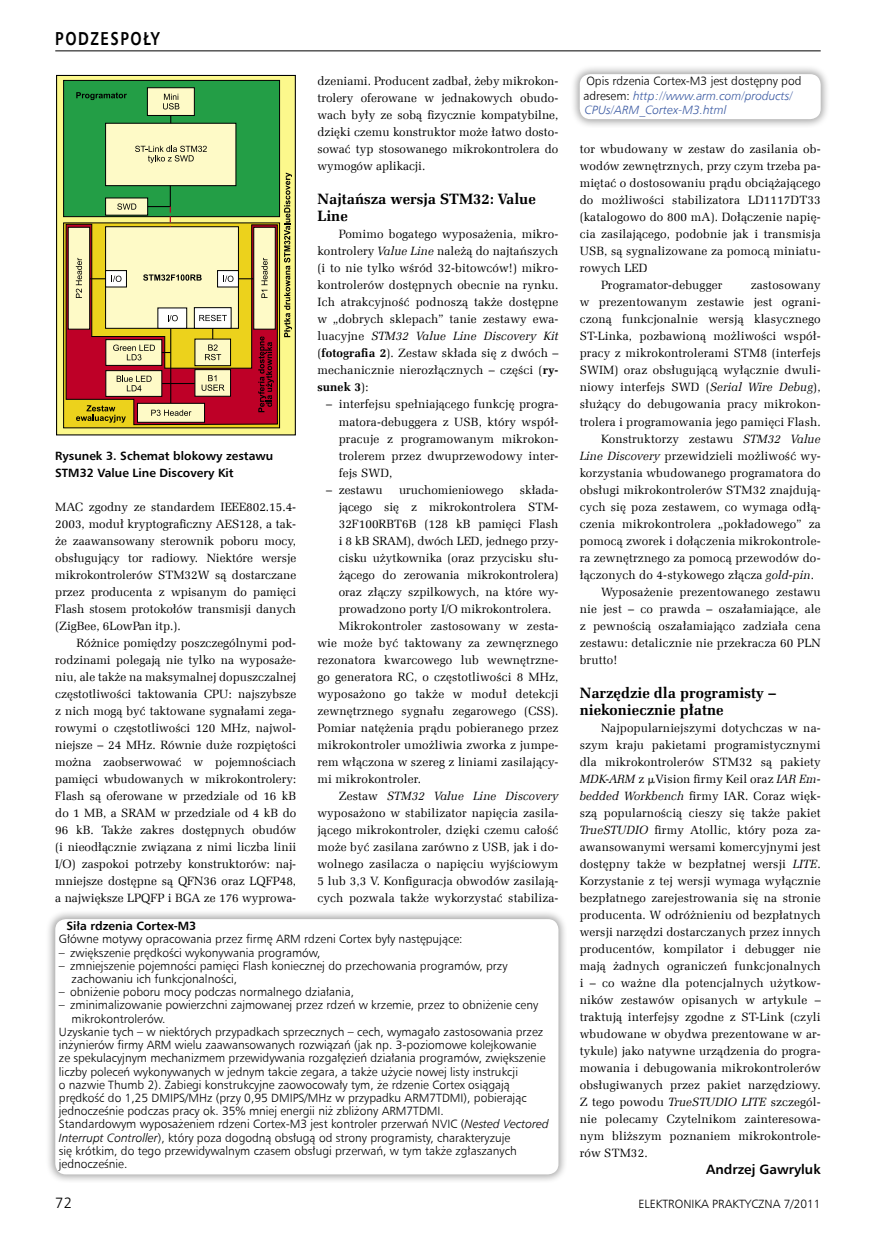
<style>
.page{position:relative;width:893px;height:1234px;background:#fff}
.page>*{position:absolute;margin:0;border:0;box-sizing:border-box;transform-origin:0 0}
.t1{font:700 18.75px "Humnst 777 EU";letter-spacing:.1em;color:#000;scale:.8 1}
._3_Srodtytul{font:700 15px/17px "Zapf Ellipt EU";color:#000}
.t2{font:15px "Humnst 777 Lt EU";color:#000}
._0_Autor{font:700 13.5px "Humnst 777 EU";color:#000}
._1_Body{font:12px/17px "Zapf Ellipt EU";letter-spacing:.01em;color:#000;text-align:justify}
._4_Podpis{font:12px/13.2px "Humnst 777 Lt EU";color:#000}
._4_Podpis-2{font:italic 12px/14.4px "Humnst 777 Lt EU";color:#3c5ba3}
._4_Podpis-3{font:700 12px/17px "Humnst 777 EU";color:#000}
.s1{font-style:italic}
.s2{font-weight:700}
.s3{font-style:normal;color:#000}
.s4{font-family:"Math With Greek"}
</style>
<div class="page">
<hr style="left:55px;top:51px;width:766px;height:1px;background:#000">
<div style="left:569px;top:63px;width:260px;height:65px;background:#000;opacity:.35"></div>
<div style="left:580px;top:74px;width:241px;height:45px;background:#fff;border-radius:11px"></div>
<div style="left:44px;top:907px;width:523px;height:275px;background:#000;opacity:.35"></div>
<div style="left:55px;top:918px;width:503px;height:256px;background:#fff;border-radius:11px"></div>
<div style="left:57px;top:75px;width:238px;height:360px;background:#fcf88c"></div>
<div style="left:56px;top:75px;width:240px;height:360px;border:1px solid #000"></div>
<svg style="left:63px;top:222px;width:217px;height:206px;background:#958513"></svg>
<div style="left:63px;top:80px;width:217px;height:137px;background:#239e46;border:1px solid #000"></div>
<div style="left:147px;top:87px;width:48px;height:29px;background:#fefac7;border:1px solid #000"></div>
<svg style="left:284px;top:172px;width:8px;height:165px"></svg>
<svg style="left:66px;top:92px;width:212px;height:333px"></svg>
<h1 class="t1" style="left:55px;top:27px;width:132px">PODZESPOŁY</h1>
<p class="_4_Podpis-3" style="left:55px;top:446px;width:220px">Rysunek 3. Schemat blokowy zestawu<br>STM32 Value Line Discovery Kit</p>
<p class="_1_Body" style="left:55px;top:498px;width:242px">MAC zgodny ze standardem IEEE802.15.4- 2003, moduł kryptograficzny AES128, a tak&shy;że zaawansowany sterownik poboru mocy, obsługujący tor radiowy. Niektóre wersje mikrokontrolerów STM32W są dostarczane przez producenta z wpisanym do pamięci Flash stosem protokołów transmisji danych (ZigBee, 6LowPan itp.).</p>
<p class="_1_Body" style="left:55px;top:634px;width:242px;text-indent:21px">Różnice pomiędzy poszczególnymi pod&shy;rodzinami polegają nie tylko na wyposaże&shy;niu, ale także na maksymalnej dopuszczalnej częstotliwości taktowania CPU: najszybsze z nich mogą być taktowane sygnałami zega&shy;rowymi o częstotliwości 120 MHz, najwol&shy;niejsze – 24 MHz. Równie duże rozpiętości można zaobserwować w pojemnościach pamięci wbudowanych w mikrokontrolery:<br>Flash są oferowane w przedziale od 16 kB do 1 MB, a SRAM w przedziale od 4 kB do 96 kB. Także zakres dostępnych obudów (i nieodłącznie związana z nimi liczba linii I/O) zaspokoi potrzeby konstruktorów: naj&shy;mniejsze dostępne są QFN36 oraz LQFP48, a największe LPQFP i BGA ze 176 wyprowa-</p>
<p class="_1_Body" style="left:317px;top:73px;width:242px">dzeniami. Producent zadbał, żeby mikrokon&shy;trolery oferowane w jednakowych obudo&shy;wach były ze sobą fizycznie kompatybilne, dzięki czemu konstruktor może łatwo dosto&shy;sować typ stosowanego mikrokontrolera do wymogów aplikacji.</p>
<p class="_3_Srodtytul" style="left:317px;top:191px;width:220px">Najtańsza wersja STM32: Value<br>Line</p>
<p class="_1_Body" style="left:317px;top:226px;width:242px;text-indent:21px">Pomimo bogatego wyposażenia, mikro&shy;kontrolery <span class="s1">Value Line</span> należą do najtańszych (i to nie tylko wśród 32-bitowców!) mikro&shy;kontrolerów dostępnych obecnie na rynku.<br>Ich atrakcyjność podnoszą także dostępne w „dobrych sklepach” tanie zestawy ewa&shy;luacyjne <span class="s1">STM32 Value Line Discovery Kit </span>(<span class="s2">fotografia 2</span>). Zestaw składa się z dwóch – mechanicznie nierozłącznych – części (<span class="s2">ry&shy;sunek 3</span>):</p>
<p class="_1_Body" style="left:339px;top:396px;width:221px;text-indent:-13px">– interfejsu spełniającego funkcję progra&shy;matora-debuggera z USB, który współ&shy;pracuje z programowanym mikrokon&shy;trolerem przez dwuprzewodowy inter&shy;fejs SWD,</p>
<p class="_1_Body" style="left:326px;top:481px;width:58px">– zestawu</p>
<p class="_1_Body" style="left:399px;top:481px;width:106px">uruchomieniowego</p>
<p class="_1_Body" style="left:339px;top:481px;width:221px;text-indent:181px">składa&shy;jącego się z mikrokontrolera STM-32F100RBT6B (128 kB pamięci Flash i 8 kB SRAM), dwóch LED, jednego przy&shy;cisku użytkownika (oraz przycisku słu&shy;żącego do zerowania mikrokontrolera) oraz złączy szpilkowych, na które wy&shy;prowadzono porty I/O mikrokontrolera.</p>
<p class="_1_Body" style="left:317px;top:617px;width:242px;text-indent:21px">Mikrokontroler zastosowany w zesta&shy;wie może być taktowany za zewnęrznego rezonatora kwarcowego lub wewnętrzne&shy;go generatora RC, o częstotliwości 8 MHz, wyposażono go także w moduł detekcji zewnętrznego sygnału zegarowego (CSS).<br>Pomiar natężenia prądu pobieranego przez mikrokontroler umożliwia zworka z jumpe&shy;rem włączona w szereg z liniami zasilający&shy;mi mikrokontroler.</p>
<p class="_1_Body" style="left:317px;top:787px;width:242px;text-indent:21px">Zestaw <span class="s1">STM32 Value Line Discovery </span>wyposażono w stabilizator napięcia zasila&shy;jącego mikrokontroler, dzięki czemu całość może być zasilana zarówno z USB, jak i do&shy;wolnego zasilacza o napięciu wyjściowym 5 lub 3,3 V. Konfiguracja obwodów zasilają&shy;cych pozwala także wykorzystać stabiliza-</p>
<p class="_4_Podpis-3" style="left:66px;top:917px;width:131px">Siła rdzenia Cortex-M3</p>
<p class="_4_Podpis" style="left:59px;top:932px;width:405px">Główne motywy opracowania przez firmę ARM rdzeni Cortex były następujące:</p>
<p class="_4_Podpis" style="left:59px;top:945px;width:263px">– zwiększenie prędkości wykonywania programów,</p>
<p class="_4_Podpis" style="left:72px;top:958px;width:437px;text-indent:-13px">– zmniejszenie pojemności pamięci Flash koniecznej do przechowania programów, przy zachowaniu ich funkcjonalności,</p>
<p class="_4_Podpis" style="left:59px;top:985px;width:297px">– obniżenie poboru mocy podczas normalnego działania,</p>
<p class="_4_Podpis" style="left:72px;top:998px;width:468px;text-indent:-13px">– zminimalizowanie powierzchni zajmowanej przez rdzeń w krzemie, przez to obniżenie ceny mikrokontrolerów.</p>
<p class="_4_Podpis" style="left:59px;top:1024px;width:488px">Uzyskanie tych – w niektórych przypadkach sprzecznych – cech, wymagało zastosowania przez inżynierów firmy ARM wielu zaawansowanych rozwiązań (jak np. 3-poziomowe kolejkowanie ze spekulacyjnym mechanizmem przewidywania rozgałęzień działania programów, zwiększenie liczby poleceń wykonywanych w jednym takcie zegara, a także użycie nowej listy instrukcji<br>o nazwie Thumb 2). Zabiegi konstrukcyjne zaowocowały tym, że rdzenie Cortex osiągają prędkość do 1,25 DMIPS/MHz (przy 0,95 DMIPS/MHz w przypadku ARM7TDMI), pobierając jednocześnie podczas pracy ok. 35% mniej energii niż zbliżony ARM7TDMI.</p>
<p class="_4_Podpis" style="left:59px;top:1117px;width:491px">Standardowym wyposażeniem rdzeni Cortex-M3 jest kontroler przerwań NVIC (<span class="s1">Nested Vectored Interrupt Controller</span>), który poza dogodną obsługą od strony programisty, charakteryzuje<br>się krótkim, do tego przewidywalnym czasem obsługi przerwań, w tym także zgłaszanych jednocześnie.</p>
<p class="_4_Podpis-2" style="left:583px;top:74px;width:220px"><span class="s3">Opis rdzenia Cortex-M3 jest dostępny pod adresem:</span> http://www.arm.com/products/<br>CPUs/ARM_Cortex-M3.html</p>
<p class="_1_Body" style="left:580px;top:141px;width:242px">tor wbudowany w zestaw do zasilania ob&shy;wodów zewnętrznych, przy czym trzeba pa&shy;miętać o dostosowaniu prądu obciążającego do możliwości stabilizatora LD1117DT33 (katalogowo do 800 mA). Dołączenie napię&shy;cia zasilającego, podobnie jak i transmisja USB, są sygnalizowane za pomocą miniatu&shy;rowych LED</p>
<p class="_1_Body" style="left:601px;top:277px;width:123px">Programator-debugger</p>
<p class="_1_Body" style="left:580px;top:277px;width:242px;text-indent:171px">zastosowany w prezentowanym zestawie jest ograni&shy;czoną funkcjonalnie wersją klasycznego ST-Linka, pozbawioną możliwości współ&shy;pracy z mikrokontrolerami STM8 (interfejs SWIM) oraz obsługującą wyłącznie dwuli&shy;niowy interfejs SWD (<span class="s1">Serial Wire Debug</span>), służący do debugowania pracy mikrokon&shy;trolera i programowania jego pamięci Flash.</p>
<p class="_1_Body" style="left:580px;top:430px;width:242px;text-indent:21px">Konstruktorzy zestawu <span class="s1">STM32 Value Line Discovery</span> przewidzieli możliwość wy&shy;korzystania wbudowanego programatora do obsługi mikrokontrolerów STM32 znajdują&shy;cych się poza zestawem, co wymaga odłą&shy;czenia mikrokontrolera „pokładowego” za pomocą zworek i dołączenia mikrokontrole&shy;ra zewnętrznego za pomocą przewodów do&shy;łączonych do 4-stykowego złącza <span class="s1">gold-pin</span>.</p>
<p class="_1_Body" style="left:580px;top:583px;width:242px;text-indent:21px">Wyposażenie prezentowanego zestawu nie jest – co prawda – oszałamiające, ale z pewnością oszałamiająco zadziała cena zestawu: detalicznie nie przekracza 60 PLN brutto!</p>
<p class="_3_Srodtytul" style="left:580px;top:684px;width:198px">Narzędzie dla programisty – niekoniecznie płatne</p>
<p class="_1_Body" style="left:580px;top:719px;width:242px;text-indent:21px">Najpopularniejszymi dotychczas w na&shy;szym kraju pakietami programistycznymi dla mikrokontrolerów STM32 są pakiety <span class="s1">MDK-ARM</span> z <span class="s4">m</span>Vision firmy Keil oraz <span class="s1">IAR Em&shy;bedded Workbench</span> firmy IAR. Coraz więk&shy;szą popularnością cieszy się także pakiet <span class="s1">TrueSTUDIO</span> firmy Atollic, który poza za&shy;awansowanymi wersami komercyjnymi jest dostępny także w bezpłatnej wersji <span class="s1">LITE</span>.<br>Korzystanie z tej wersji wymaga wyłącznie bezpłatnego zarejestrowania się na stronie producenta. W odróżnieniu od bezpłatnych wersji narzędzi dostarczanych przez innych producentów, kompilator i debugger nie mają żadnych ograniczeń funkcjonalnych i – co ważne dla potencjalnych użytkow&shy;ników zestawów opisanych w artykule – traktują interfejsy zgodne z ST-Link (czyli wbudowane w obydwa prezentowane w ar&shy;tykule) jako natywne urządzenia do progra&shy;mowania i debugowania mikrokontrolerów obsługiwanych przez pakiet narzędziowy.<br>Z tego powodu <span class="s1">TrueSTUDIO LITE</span> szczegól&shy;nie polecamy Czytelnikom zainteresowa&shy;nym bliższym poznaniem mikrokontrole&shy;rów STM32.</p>
<p class="_0_Autor" style="left:706px;top:1160px;width:116px">Andrzej Gawryluk</p>
<p class="t2" style="left:55px;top:1193px;width:18px">72</p>
<p class="_4_Podpis" style="left:638px;top:1197px;width:184px">ELEKTRONIKA PRAKTYCZNA 7/2011</p>
</div>
